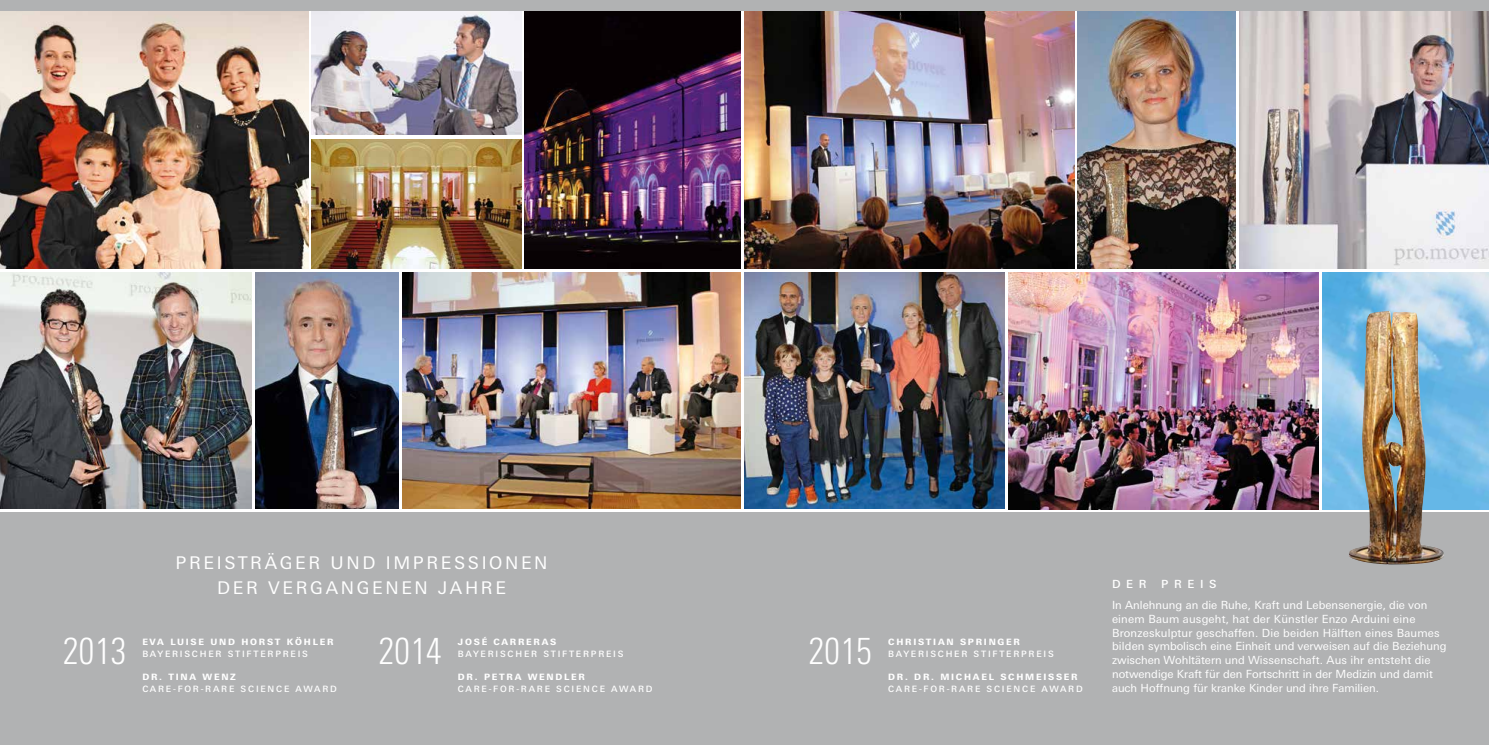
<style>
.page{position:relative;width:1489px;height:745px;background:#fff}
.page>*{position:absolute;margin:0;border:0;box-sizing:border-box;transform-origin:0 0}
.t1{font:300 condensed 36.62px "LT Univers";color:#fff}
.t2{font:17.5px/25px "LT Univers Basic";letter-spacing:.15em;color:#fff;text-align:center}
.t3{font:11.25px/13.8px "LT Univers Basic";color:#fff}
.t4{font:500 11.25px "LT Univers Basic";letter-spacing:.5em;color:#fff}
.t5{font:500 8.75px "LT Univers Basic";letter-spacing:.2em;color:#fff}
.t6{font:800 8.75px "LT Univers Basic";letter-spacing:.2em;color:#fff}
</style>
<div class="page">
<div style="left:0;top:512px;width:1488px;height:232px;background:#b1b2b3"></div>
<img style="left:744px;top:11px;width:330px;height:257px">
<img style="left:0;top:11px;width:308px;height:257px">
<img style="left:312px;top:139px;width:209px;height:129px">
<img style="left:312px;top:11px;width:209px;height:124px">
<img style="left:402px;top:272px;width:339px;height:236px">
<img style="left:255px;top:272px;width:144px;height:236px">
<img style="left:0;top:272px;width:252px;height:236px">
<img style="left:524px;top:11px;width:217px;height:257px">
<img style="left:744px;top:272px;width:260px;height:236px">
<img style="left:1008px;top:272px;width:310px;height:236px">
<img style="left:1322px;top:272px;width:166px;height:236px">
<img style="left:1077px;top:11px;width:158px;height:257px">
<img style="left:1239px;top:11px;width:249px;height:257px">
<img style="left:1347px;top:311px;width:97px;height:253px">
<div style="left:0;top:0;width:1488px;height:11px;background:#b1b2b3"></div>
<h2 class="t2" style="left:176px;top:550px;width:373px">PREISTRÄGER UND IMPRESSIONEN<br>DER VERGANGENEN JAHRE</h2>
<h1 class="t1" style="left:62px;top:629px;width:65px">2013</h1>
<h1 class="t1" style="left:378px;top:629px;width:65px">2014</h1>
<h1 class="t1" style="left:808px;top:629px;width:65px">2015</h1>
<p class="t6" style="left:458px;top:636px;width:100px">JOSÉ CARRERAS</p>
<p class="t5" style="left:458px;top:648px;width:167px">BAYERISCHER STIFTERPREIS</p>
<p class="t6" style="left:458px;top:671px;width:129px">DR. PETRA WENDLER</p>
<p class="t5" style="left:458px;top:683px;width:196px">CARE-FOR-RARE SCIENCE AWARD</p>
<p class="t6" style="left:142px;top:636px;width:193px">EVA LUISE UND HORST KÖHLER</p>
<p class="t5" style="left:142px;top:648px;width:167px">BAYERISCHER STIFTERPREIS</p>
<p class="t6" style="left:142px;top:671px;width:95px">DR. TINA WENZ</p>
<p class="t5" style="left:142px;top:683px;width:196px">CARE-FOR-RARE SCIENCE AWARD</p>
<p class="t6" style="left:888px;top:636px;width:133px">CHRISTIAN SPRINGER</p>
<p class="t5" style="left:888px;top:648px;width:167px">BAYERISCHER STIFTERPREIS</p>
<p class="t6" style="left:888px;top:671px;width:191px">DR. DR. MICHAEL SCHMEISSER</p>
<p class="t5" style="left:888px;top:683px;width:196px">CARE-FOR-RARE SCIENCE AWARD</p>
<p class="t4" style="left:1111px;top:577px;width:36px">DER</p>
<p class="t4" style="left:1161px;top:577px;width:57px">PREIS</p>
<p class="t3" style="left:1111px;top:598px;width:336px">In Anlehnung an die Ruhe, Kraft und Lebensenergie, die von einem Baum ausgeht, hat der Künstler Enzo Arduini eine Bronzeskulptur geschaffen. Die beiden Hälften eines Baumes bilden symbolisch eine Einheit und verweisen auf die Beziehung zwischen Wohltätern und Wissenschaft. Aus ihr entsteht die notwendige Kraft für den Fortschritt in der Medizin und damit auch Hoffnung für kranke Kinder und ihre Familien.</p>
</div>
